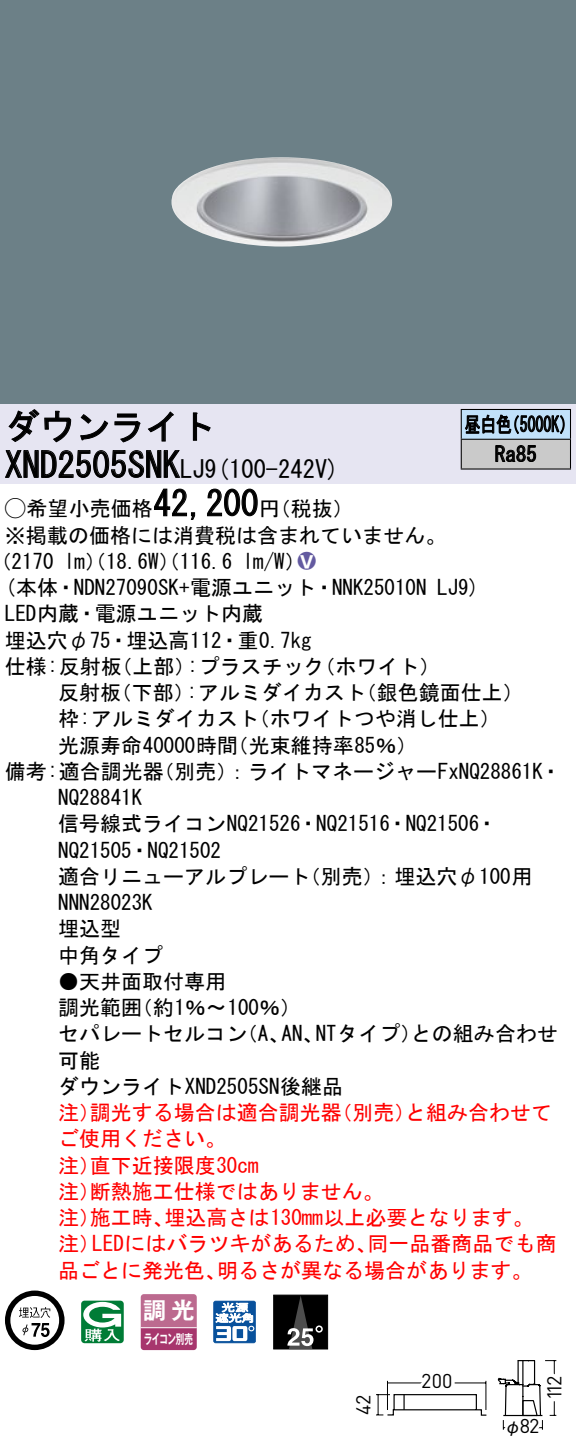
<style>
.page{position:relative;width:576px;height:1452px;background:#fff}
.page>*{position:absolute;margin:0;border:0;box-sizing:border-box;transform-origin:0 0}
.t1{font:35px "MS Gothic";color:#000}
.t2{font:24.5px "MS Gothic";color:#000}
.t3{font:23.1px "Gothic MB101 Pro De Bold 90 pv RKSJ H";color:#fff}
.t4{font:21px/26.2px "MS Gothic";color:#000}
.t5{font:21px/26.2px "MS Gothic";color:#f00}
.t6{font:21px/29.8px "MS Gothic";color:#000;scale:.75 1}
.t7{font:21px "Ford Classification 1";color:#635aa0}
.t8{font:19.95px "DINOT";letter-spacing:-.02em;color:#000}
.t9{font:17.5px "Gothic BBB Pro Medium 90 pv RKSJ H";color:#000}
.t10{font:13.3px "Gothic MB101 Pro De Bold 90 pv RKSJ H";letter-spacing:-.05em;color:#fff;scale:.65 1}
.s1{font-size:24.5px}
.s2{font-family:"Ford Classification 1"}
.s3{color:#fff}
</style>
<div class="page">
<div style="left:0;top:0;width:575px;height:404px;background:#6c8087"></div>
<img style="left:171px;top:157px;width:221px;height:90px">
<div style="left:0;top:404px;width:575px;height:79px;background:#e6e5f2"></div>
<svg style="left:8px;top:409px;width:64px;height:34px"></svg>
<svg style="left:80px;top:413px;width:60px;height:30px"></svg>
<svg style="left:147px;top:411px;width:26px;height:31px"></svg>
<svg style="left:192px;top:412px;width:19px;height:29px"></svg>
<svg style="left:5px;top:450px;width:176px;height:28px"></svg>
<svg style="left:154px;top:488px;width:42px;height:32px"></svg>
<svg style="left:207px;top:488px;width:51px;height:29px"></svg>
<svg style="left:5px;top:1290px;width:59px;height:60px"></svg>
<svg style="left:81px;top:1300px;width:43px;height:43px"></svg>
<svg style="left:140px;top:1294px;width:56px;height:56px;background:#b55884"></svg>
<hr style="left:141px;top:1327px;width:55px;height:1px;background:#fff">
<svg style="left:213px;top:1300px;width:43px;height:43px"></svg>
<div style="left:273px;top:1294px;width:55px;height:55px;background:#000;border:1px solid #000"></div>
<svg style="left:287px;top:1295px;width:34px;height:54px"></svg>
<div style="left:461px;top:409px;width:109px;height:30px;background:#c1e1fa"></div>
<div style="left:461px;top:439px;width:109px;height:30px;background:#cacaca"></div>
<hr style="left:460px;top:409px;width:110px;height:1px;background:#000">
<hr style="left:569px;top:410px;width:2px;height:29px;background:#000">
<hr style="left:460px;top:439px;width:110px;height:1px;background:#000">
<hr style="left:569px;top:440px;width:2px;height:28px;background:#000">
<hr style="left:460px;top:468px;width:110px;height:2px;background:#000">
<svg style="left:460px;top:410px;width:104px;height:58px"></svg>
<svg style="left:376px;top:1380px;width:111px;height:36px"></svg>
<svg style="left:497px;top:1360px;width:60px;height:70px"></svg>
<h1 class="t1" style="left:5px;top:409px;width:212px">ダウンライト</h1>
<p class="t2" style="left:204px;top:456px;width:136px">(9 100-242 (V</p>
<h1 class="t1" style="left:5px;top:447px;width:201px">XND2505SNK<span class="s1">LJ</span></h1>
<h1 class="t1" style="left:153px;top:486px;width:106px">42,200</h1>
<p class="t4" style="left:5px;top:495px;width:442px"><span class="s2">A</span>希望小売価格<br>※掲載の価格には消費税は含まれていません。</p>
<p class="t7" style="left:298px;top:550px;width:19px">2<span class="s3">8</span></p>
<p class="t4" style="left:259px;top:495px;width:96px">（円税抜(</p>
<p class="t4" style="left:243px;top:548px;width:64px">l m (W/</p>
<p class="t4" style="left:-9px;top:548px;width:65px">（2170</p>
<p class="t4" style="left:64px;top:548px;width:169px">lm）（18.6 ）（W 116.6</p>
<p class="t6" style="left:494px;top:409px;width:57px;text-indent:-30px">昼白色<br>Ra85</p>
<p class="t6" style="left:504px;top:409px;width:96px">（5000 (K</p>
<p class="t4" style="left:5px;top:574px;width:423px">(本体・NDN27090SK+電源ユニット・NNK25010N</p>
<p class="t4" style="left:5px;top:600px;width:259px">LED内蔵・電源ユニット内蔵</p>
<p class="t4" style="left:5px;top:627px;width:308px">埋込穴φ75・埋込高112・重0.7kg</p>
<p class="t4" style="left:314px;top:653px;width:127px">（ホワイト(</p>
<p class="t4" style="left:187px;top:653px;width:139px">:プラスチック</p>
<p class="t4" style="left:5px;top:653px;width:118px">仕様:反射板</p>
<p class="t4" style="left:111px;top:653px;width:85px">（上部）</p>
<p class="t4" style="left:437px;top:574px;width:44px">LJ (9</p>
<p class="t4" style="left:58px;top:679px;width:64px">反射板</p>
<p class="t4" style="left:111px;top:679px;width:85px">（下部）</p>
<p class="t4" style="left:187px;top:679px;width:181px">:アルミダイカスト</p>
<p class="t4" style="left:355px;top:679px;width:169px">（銀色鏡面仕上(</p>
<p class="t4" style="left:227px;top:705px;width:191px;text-indent:-169px">枠:アルミダイカスト<br>（光束維持率85％(</p>
<p class="t4" style="left:248px;top:705px;width:254px">（ホワイトつや消し仕上(</p>
<p class="t4" style="left:153px;top:732px;width:409px;text-indent:-95px">光源寿命40000時間<br>（別売：）ライトマネージャーFxNQ28861 ・K</p>
<p class="t4" style="left:5px;top:758px;width:160px">備考:適合調光器</p>
<p class="t4" style="left:58px;top:784px;width:85px">NQ28841K</p>
<p class="t4" style="left:58px;top:810px;width:441px">信号線式ライコンNQ21526・NQ21516・NQ21506・</p>
<p class="t4" style="left:58px;top:837px;width:164px">NQ21505・NQ21502</p>
<p class="t4" style="left:300px;top:863px;width:234px">（別売：）埋込穴φ100用</p>
<p class="t4" style="left:58px;top:863px;width:253px">適合リニューアルプレート<br>NNN28023K<br>埋込型<br>中角タイプ</p>
<p class="t4" style="left:132px;top:968px;width:171px;text-indent:-73px">●天井面取付専用<br>（約1％〜100％(</p>
<p class="t4" style="left:58px;top:994px;width:85px">調光範囲</p>
<p class="t4" style="left:315px;top:1020px;width:107px">NTタイプ）</p>
<p class="t4" style="left:411px;top:1020px;width:148px">との組み合わせ</p>
<p class="t4" style="left:58px;top:1020px;width:286px">セパレートセルコン<br>可能<br>ダウンライトXND2505SN後継品</p>
<p class="t4" style="left:237px;top:1020px;width:54px">（、A</p>
<p class="t4" style="left:281px;top:1020px;width:43px">AN、</p>
<p class="t5" style="left:90px;top:1099px;width:253px">調光する場合は適合調光器</p>
<p class="t5" style="left:331px;top:1099px;width:85px">（別売）</p>
<p class="t5" style="left:405px;top:1099px;width:148px">と組み合わせて</p>
<p class="t5" style="left:58px;top:1099px;width:43px">注）</p>
<p class="t5" style="left:58px;top:1125px;width:169px">ご使用ください。</p>
<p class="t5" style="left:90px;top:1152px;width:170px">直下近接限度30cm</p>
<p class="t5" style="left:90px;top:1152px;width:295px;text-indent:-32px">注）<br>断熱施工仕様ではありません。</p>
<p class="t5" style="left:58px;top:1178px;width:43px">注）</p>
<p class="t5" style="left:164px;top:1204px;width:370px">埋込高さは130mm以上必要となります。</p>
<p class="t5" style="left:90px;top:1204px;width:85px">施工時、</p>
<p class="t5" style="left:58px;top:1204px;width:43px">注）</p>
<p class="t5" style="left:92px;top:1230px;width:286px">LEDにはバラツキがあるため、</p>
<p class="t5" style="left:367px;top:1230px;width:190px">同一品番商品でも商</p>
<p class="t5" style="left:58px;top:1230px;width:43px">注）</p>
<p class="t5" style="left:58px;top:1257px;width:169px">品ごとに発光色、</p>
<p class="t5" style="left:217px;top:1257px;width:317px">明るさが異なる場合があります。</p>
<p class="t3" style="left:143px;top:1291px;width:53px">調光</p>
<p class="t10" style="left:144px;top:1327px;width:77px">ライコン別売</p>
<p class="t8" style="left:349px;top:1415px;width:22px;rotate:-90deg">42</p>
<p class="t8" style="left:421px;top:1367px;width:33px">200</p>
<p class="t8" style="left:519px;top:1412px;width:21px">82</p>
<p class="t9" style="left:504px;top:1412px;width:19px">φ</p>
<p class="t8" style="left:540px;top:1400px;width:26px;rotate:-90deg">112</p>
</div>
